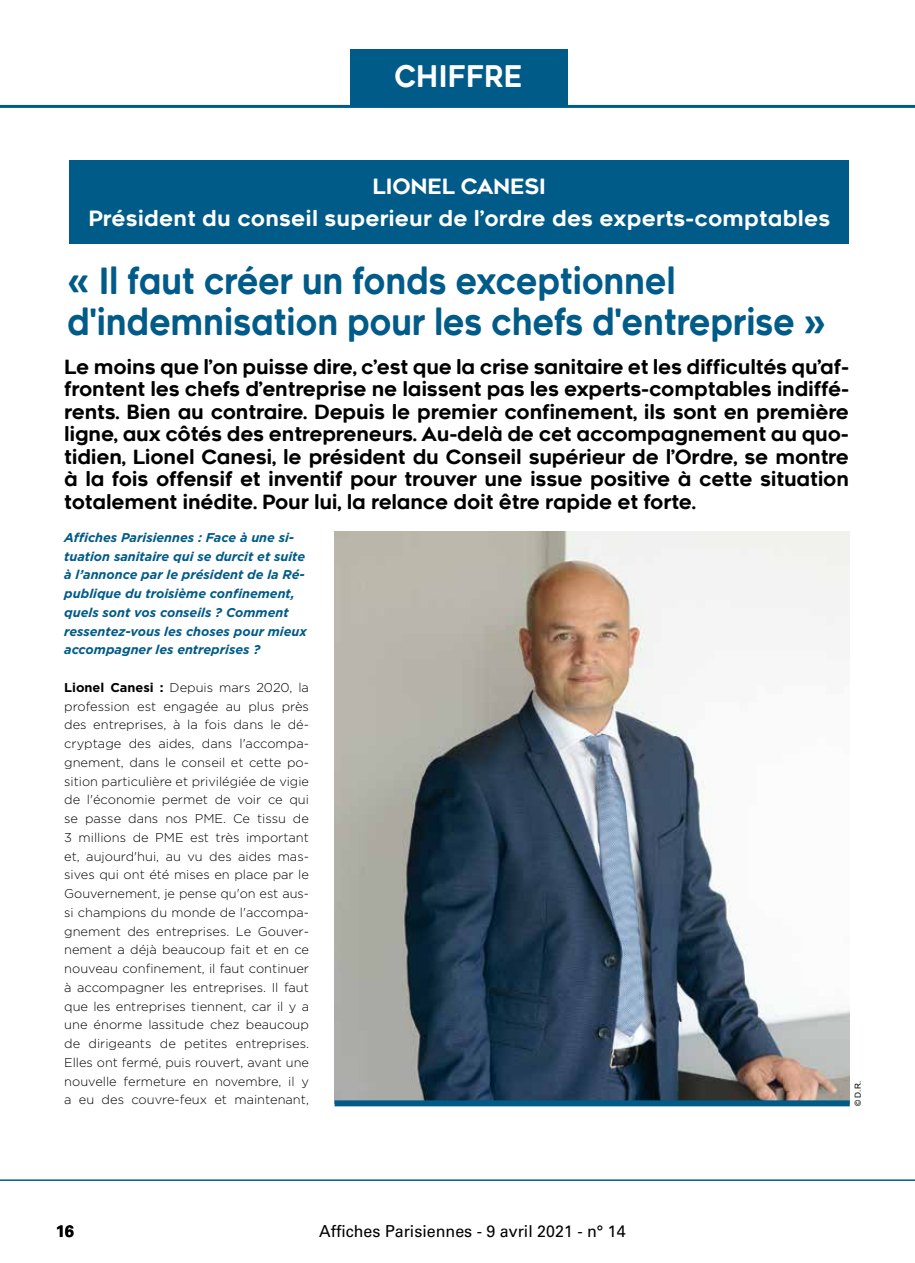
<style>
.page{position:relative;width:915px;height:1263px;background:#fff}
.page>*{position:absolute;margin:0;border:0;box-sizing:border-box;transform-origin:0 0}
.t1{font:36px/40.5px "Renogare Soft";letter-spacing:-.02em;color:#005b88;scale:.9 1}
.t2{font:29.7px "Renogare Soft";color:#fff;scale:.91 1}
.t3{font:21px/31.5px "Renogare Soft";color:#fff;text-align:center}
.t4{font:19.5px/22.5px "Renogare Soft";letter-spacing:-.02em;color:#000;text-align:justify}
.t5{font:16.5px "Univers";color:#000}
.t6{font:700 16.5px "Univers";color:#000}
.t7{font:300 12.75px/18.8px "Gotham";color:#000;text-align:justify}
.t8{font:italic 700 12.75px/18.8px "Gotham";color:#005b88}
.t9{font:8.25px "Arial";color:#000}
.s1{font-weight:700}
</style>
<div class="page">
<hr style="left:0;top:1179px;width:914px;height:2px;background:#005b88">
<div style="left:70px;top:161px;width:778px;height:83px;background:#005b88"></div>
<img style="left:334px;top:532px;width:515px;height:568px">
<div style="left:334px;top:1100px;width:515px;height:6px;background:#005b88"></div>
<div style="left:350px;top:49px;width:217px;height:56px;background:#005b88"></div>
<hr style="left:0;top:105px;width:914px;height:3px;background:#005b88">
<h2 class="t2" style="left:394px;top:57px;width:143px">SOCIÉTÉ</h2>
<h2 class="t2" style="left:394px;top:57px;width:142px">CHIFFRE</h2>
<h3 class="t3" style="left:88px;top:171px;width:743px">LIONEL CANESI<br>Président du conseil superieur de l’ordre des experts-comptables</h3>
<h1 class="t1" style="left:67px;top:261px;width:845px">« Il faut créer un fonds exceptionnel d'indemnisation pour les chefs d'entreprise »</h1>
<p class="t4" style="left:64px;top:355px;width:786px">Le moins que l’on puisse dire, c’est que la crise sanitaire et les difficultés qu’af&shy;frontent les chefs d’entreprise ne laissent pas les experts-comptables indiffé&shy;rents. Bien au contraire. Depuis le premier confinement, ils sont en première ligne, aux côtés des entrepreneurs. Au-delà de cet accompagnement au quo&shy;tidien, Lionel Canesi, le président du Conseil supérieur de l’Ordre, se montre à la fois offensif et inventif pour trouver une issue positive à cette situation totalement inédite. Pour lui, la relance doit être rapide et forte.</p>
<p class="t8" style="left:64px;top:528px;width:244px">Affiches Parisiennes : Face à une si&shy;tuation sanitaire qui se durcit et suite à l’annonce par le président de la Ré&shy;publique du troisième confinement, quels sont vos conseils ? Comment ressentez-vous les choses pour mieux accompagner les entreprises ?</p>
<p class="t7" style="left:64px;top:678px;width:246px"><span class="s1">Lionel Canesi :</span> Depuis mars 2020, la profession est engagée au plus près des entreprises, à la fois dans le dé&shy;cryptage des aides, dans l'accompa&shy;gnement, dans le conseil et cette po&shy;sition particulière et privilégiée de vigie de l'économie permet de voir ce qui se passe dans nos PME. Ce tissu de 3 millions de PME est très important et, aujourd'hui, au vu des aides mas&shy;sives qui ont été mises en place par le Gouvernement, je pense qu'on est aus&shy;si champions du monde de l'accompa&shy;gnement des entreprises. Le Gouver&shy;nement a déjà beaucoup fait et en ce nouveau confinement, il faut continuer à accompagner les entreprises. Il faut que les entreprises tiennent, car il y a une énorme lassitude chez beaucoup de dirigeants de petites entreprises.<br>Elles ont fermé, puis rouvert, avant une nouvelle fermeture en novembre, il y a eu des couvre-feux et maintenant,</p>
<p class="t6" style="left:56px;top:1222px;width:20px">16</p>
<p class="t5" style="left:319px;top:1222px;width:308px">Affiches Parisiennes - 9 avril 2021 - n° 14</p>
<p class="t9" style="left:852px;top:1106px;width:26px;rotate:-90deg">© D.R.</p>
</div>
